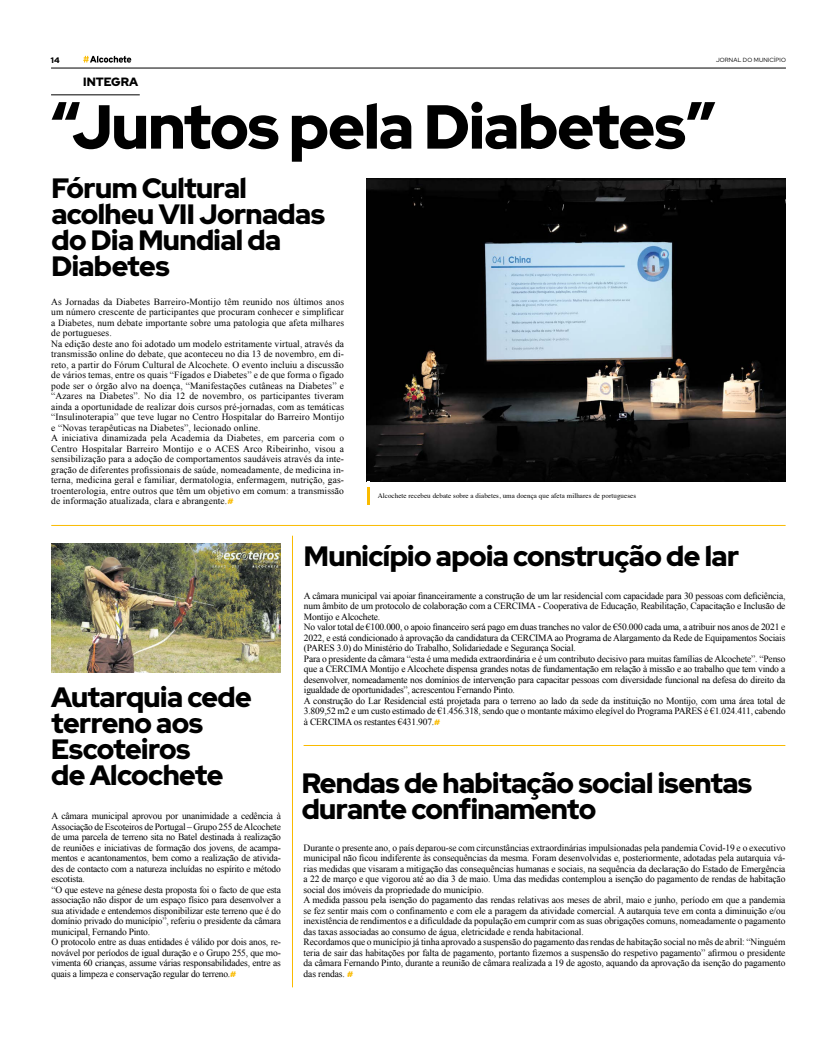
<style>
.page{position:relative;width:820px;height:1049px;background:#fff}
.page>*{position:absolute;margin:0;border:0;box-sizing:border-box;transform-origin:0 0}
.t1{font:900 62px "Red Hat Display";letter-spacing:-.02em;color:#000}
.t2{font:900 28px/26px "Red Hat Display";letter-spacing:-.02em;color:#000}
.t3{font:900 12px "Red Hat Display";color:#000}
.t4{font:9.5px/10.5px "Times New Roman";letter-spacing:-.01em;color:#000}
.t5{font:9.5px/10.5px "Times New Roman";letter-spacing:.01em;color:#000}
.t6{font:900 8px "Red Hat Display";color:#000}
.t7{font:7px "Times";letter-spacing:.01em;color:#000}
.t8{font:6px "Red Hat Display";letter-spacing:.025em;color:#000}
.s1{font-family:"Red Hat Display";font-weight:900;font-size:8px;color:#fabb00}
</style>
<div class="page">
<hr style="left:51px;top:68px;width:734px;height:1px;background:#000">
<svg style="left:83px;top:56px;width:48px;height:7px"></svg>
<hr style="left:51px;top:525px;width:734px;height:1px;background:#fabb00">
<hr style="left:292px;top:536px;width:1px;height:451px;background:#fabb00">
<hr style="left:303px;top:745px;width:482px;height:1px;background:#fabb00">
<hr style="left:51px;top:95px;width:89px;height:1px;background:#000">
<img style="left:366px;top:179px;width:419px;height:302px">
<hr style="left:366px;top:487px;width:3px;height:17px;background:#fabb00">
<img style="left:51px;top:543px;width:230px;height:129px">
<p class="t6" style="left:51px;top:55px;width:10px">14</p>
<p class="t8" style="left:715px;top:56px;width:71px">JORNAL DO MUNICÍPIO</p>
<h1 class="t1" style="left:51px;top:86px;width:665px">“Juntos pela Diabetes”</h1>
<h2 class="t2" style="left:51px;top:175px;width:275px">Fórum Cultural acolheu VII Jornadas do Dia Mundial da<br>Diabetes</h2>
<p class="t5" style="left:51px;top:296px;width:294px">As Jornadas da Diabetes Barreiro-Montijo têm reunido nos últimos anos um número crescente de participantes que procuram conhecer e simplificar a Diabetes, num debate importante sobre uma patologia que afeta milhares de portugueses.<br>Na edição deste ano foi adotado um modelo estritamente virtual, através da transmissão online do debate, que aconteceu no dia 13 de novembro, em di&shy;reto, a partir do Fórum Cultural de Alcochete. O evento incluiu a discussão de vários temas, entre os quais “Fígados e Diabetes” e de que forma o fígado pode ser o órgão alvo na doença, “Manifestações cutâneas na Diabetes” e “Azares na Diabetes”. No dia 12 de novembro, os participantes tiveram ainda a oportunidade de realizar dois cursos pré-jornadas, com as temáticas “Insulinoterapia” que teve lugar no Centro Hospitalar do Barreiro Montijo e “Novas terapêuticas na Diabetes”, lecionado online.<br>A iniciativa dinamizada pela Academia da Diabetes, em parceria com o Centro Hospitalar Barreiro Montijo e o ACES Arco Ribeirinho, visou a sensibilização para a adoção de comportamentos saudáveis através da inte&shy;gração de diferentes profissionais de saúde, nomeadamente, de medicina in&shy;terna, medicina geral e familiar, dermatologia, enfermagem, nutrição, gas&shy;troenterologia, entre outros que têm um objetivo em comum: a transmissão de informação atualizada, clara e abrangente.<span class="s1">#</span></p>
<p class="t3" style="left:83px;top:74px;width:56px">INTEGRA</p>
<p class="t7" style="left:377px;top:489px;width:260px">Alcochete recebeu debate sobre a diabetes, uma doença que afeta milhares de portugueses</p>
<h2 class="t2" style="left:51px;top:684px;width:202px">Autarquia cede terreno aos<br>Escoteiros<br>de Alcochete</h2>
<p class="t4" style="left:51px;top:811px;width:231px">A câmara municipal aprovou por unanimidade a cedência à Associação de Escoteiros de Portugal – Grupo 255 de Alcochete de uma parcela de terreno sita no Batel destinada à realização de reuniões e iniciativas de formação dos jovens, de acampa&shy;mentos e acantonamentos, bem como a realização de ativida&shy;des de contacto com a natureza incluídas no espírito e método escotista.<br>“O que esteve na génese desta proposta foi o facto de que esta associação não dispor de um espaço físico para desenvolver a sua atividade e entendemos disponibilizar este terreno que é do domínio privado do município”, referiu o presidente da câmara municipal, Fernando Pinto.<br>O protocolo entre as duas entidades é válido por dois anos, re&shy;novável por períodos de igual duração e o Grupo 255, que mo&shy;vimenta 60 crianças, assume várias responsabilidades, entre as quais a limpeza e conservação regular do terreno.<span class="s1">#</span></p>
<h2 class="t2" style="left:304px;top:543px;width:436px">Município apoia construção de lar</h2>
<p class="t4" style="left:304px;top:590px;width:483px">A câmara municipal vai apoiar financeiramente a construção de um lar residencial com capacidade para 30 pessoas com deficiência, num âmbito de um protocolo de colaboração com a CERCIMA - Cooperativa de Educação, Reabilitação, Capacitação e Inclusão de Montijo e Alcochete.<br>No valor total de €100.000, o apoio financeiro será pago em duas tranches no valor de €50.000 cada uma, a atribuir nos anos de 2021 e 2022, e está condicionado à aprovação da candidatura da CERCIMA ao Programa de Alargamento da Rede de Equipamentos Sociais (PARES 3.0) do Ministério do Trabalho, Solidariedade e Segurança Social.<br>Para o presidente da câmara “esta é uma medida extraordinária e é um contributo decisivo para muitas famílias de Alcochete”. “Penso que a CERCIMA Montijo e Alcochete dispensa grandes notas de fundamentação em relação à missão e ao trabalho que tem vindo a desenvolver, nomeadamente nos domínios de intervenção para capacitar pessoas com diversidade funcional na defesa do direito da igualdade de oportunidades”, acrescentou Fernando Pinto.<br>A construção do Lar Residencial está projetada para o terreno ao lado da sede da instituição no Montijo, com uma área total de 3.809,52 m2 e um custo estimado de €1.456.318, sendo que o montante máximo elegível do Programa PARES é €1.024.411, cabendo à CERCIMA os restantes €431.907.<span class="s1">#</span></p>
<h2 class="t2" style="left:301px;top:770px;width:452px">Rendas de habitação social isentas durante confinamento</h2>
<p class="t4" style="left:303px;top:842px;width:483px">Durante o presente ano, o país deparou-se com circunstâncias extraordinárias impulsionadas pela pandemia Covid-19 e o executivo municipal não ficou indiferente às consequências da mesma. Foram desenvolvidas e, posteriormente, adotadas pela autarquia vá&shy;rias medidas que visaram a mitigação das consequências humanas e sociais, na sequência da declaração do Estado de Emergência a 22 de março e que vigorou até ao dia 3 de maio. Uma das medidas contemplou a isenção do pagamento de rendas de habitação social dos imóveis da propriedade do município.<br>A medida passou pela isenção do pagamento das rendas relativas aos meses de abril, maio e junho, período em que a pandemia se fez sentir mais com o confinamento e com ele a paragem da atividade comercial. A autarquia teve em conta a diminuição e/ou inexistência de rendimentos e a dificuldade da população em cumprir com as suas obrigações comuns, nomeadamente o pagamento das taxas associadas ao consumo de água, eletricidade e renda habitacional.<br>Recordamos que o município já tinha aprovado a suspensão do pagamento das rendas de habitação social no mês de abril: “Ninguém teria de sair das habitações por falta de pagamento, portanto fizemos a suspensão do respetivo pagamento” afirmou o presidente da câmara Fernando Pinto, durante a reunião de câmara realizada a 19 de agosto, aquando da aprovação da isenção do pagamento das rendas. <span class="s1">#</span></p>
</div>
